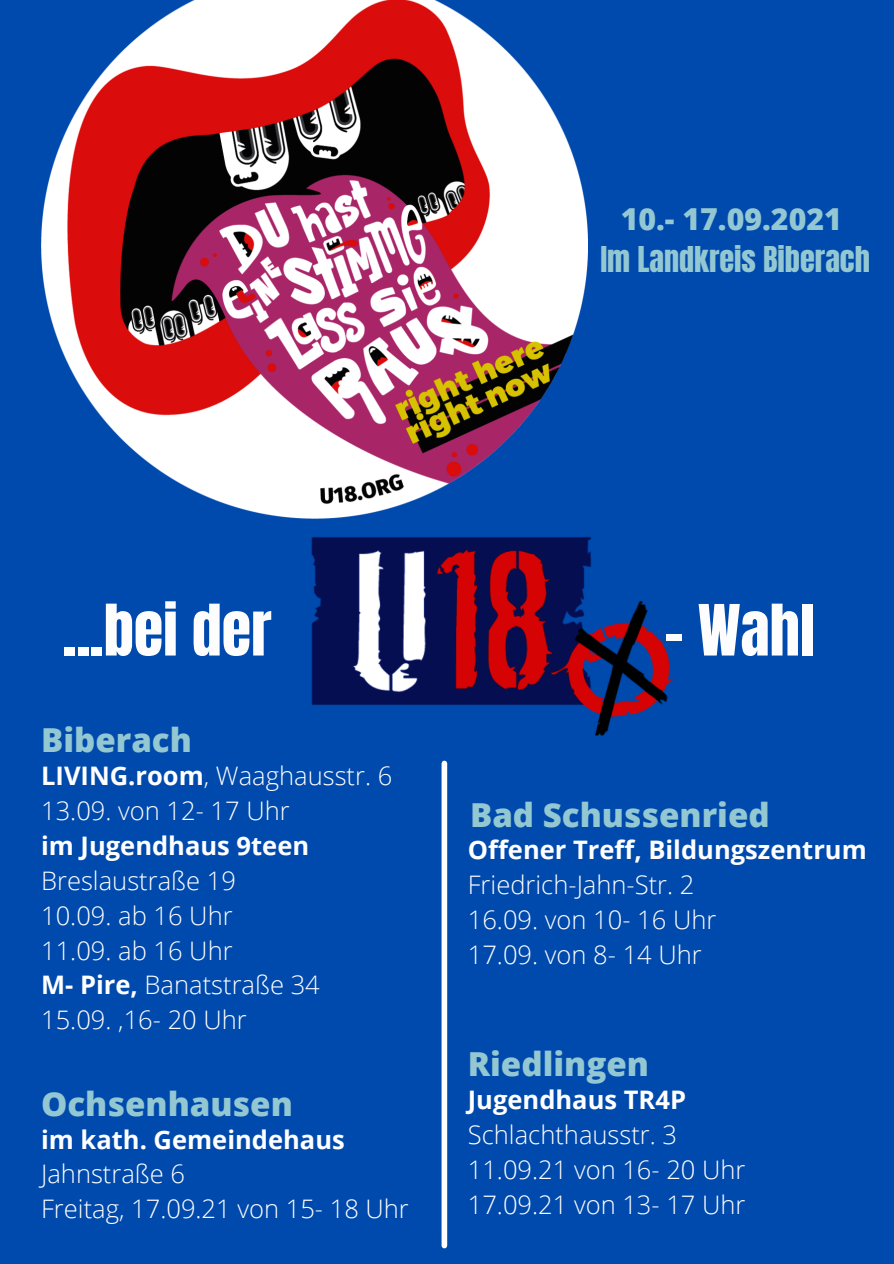
<style>
.page{position:relative;width:894px;height:1264px;background:#fff}
.page>*{position:absolute;margin:0;border:0;box-sizing:border-box;transform-origin:0 0}
.t1{font:60px "Anton";color:#fdfdfe}
.t2{font:800 33.15px "Open Sans";color:#93c7d1}
.t3{font:800 33px "Open Sans";color:#93c7d1}
.t4{font:30.3px "Anton";color:#93c7d1}
.t5{font:800 30.3px "Open Sans";color:#93c7d1}
.t6{font:300 25.5px "Open Sans";color:#fff}
.t7{font:700 25.5px "Open Sans";color:#fff}
.s1{font-weight:700}
</style>
<div class="page">
<div style="left:0;top:0;width:893px;height:1263px;background:#004aad"></div>
<img style="left:294px;top:518px;width:380px;height:218px">
<img style="left:41px;top:0;width:546px;height:518px">
<div style="left:441px;top:763px;width:6px;height:482px;background:#fff"></div>
<p class="t5" style="left:620px;top:198px;width:222px">10.- 17.09.2021</p>
<p class="t4" style="left:600px;top:237px;width:271px">Im Landkreis Biberach</p>
<p class="t1" style="left:62px;top:587px;width:211px">...bei der</p>
<p class="t1" style="left:665px;top:587px;width:151px">- Wahl</p>
<p class="t3" style="left:41px;top:717px;width:152px">Biberach</p>
<p class="t6" style="left:41px;top:757px;width:352px"><span class="s1">LIVING.room</span>, Waaghausstr. 6</p>
<p class="t6" style="left:41px;top:792px;width:250px">13.09. von 12- 17 Uhr</p>
<p class="t7" style="left:41px;top:827px;width:269px">im Jugendhaus 9teen</p>
<p class="t6" style="left:41px;top:862px;width:196px">Breslaustraße 19</p>
<p class="t6" style="left:41px;top:897px;width:193px">10.09. ab 16 Uhr</p>
<p class="t6" style="left:41px;top:932px;width:193px">11.09. ab 16 Uhr</p>
<p class="t6" style="left:41px;top:967px;width:280px"><span class="s1">M- Pire,</span> Banatstraße 34</p>
<p class="t6" style="left:41px;top:1002px;width:207px">15.09. ,16- 20 Uhr</p>
<p class="t2" style="left:41px;top:1080px;width:253px">Ochsenhausen</p>
<p class="t7" style="left:41px;top:1121px;width:305px">im kath. Gemeindehaus</p>
<p class="t6" style="left:41px;top:1156px;width:145px">Jahnstraße 6</p>
<p class="t6" style="left:41px;top:1191px;width:369px">Freitag, 17.09.21 von 15- 18 Uhr</p>
<p class="t3" style="left:470px;top:791px;width:301px">Bad Schussenried</p>
<p class="t7" style="left:467px;top:831px;width:400px">Offener Treff, Bildungszentrum</p>
<p class="t6" style="left:467px;top:866px;width:228px">Friedrich-Jahn-Str. 2</p>
<p class="t6" style="left:467px;top:901px;width:250px">16.09. von 10- 16 Uhr</p>
<p class="t6" style="left:467px;top:936px;width:235px">17.09. von 8- 14 Uhr</p>
<p class="t2" style="left:467px;top:1040px;width:182px">Riedlingen</p>
<p class="t7" style="left:467px;top:1081px;width:220px">Jugendhaus TR4P</p>
<p class="t6" style="left:467px;top:1116px;width:211px">Schlachthausstr. 3</p>
<p class="t6" style="left:467px;top:1151px;width:279px">11.09.21 von 16- 20 Uhr</p>
<p class="t6" style="left:467px;top:1186px;width:279px">17.09.21 von 13- 17 Uhr</p>
</div>
